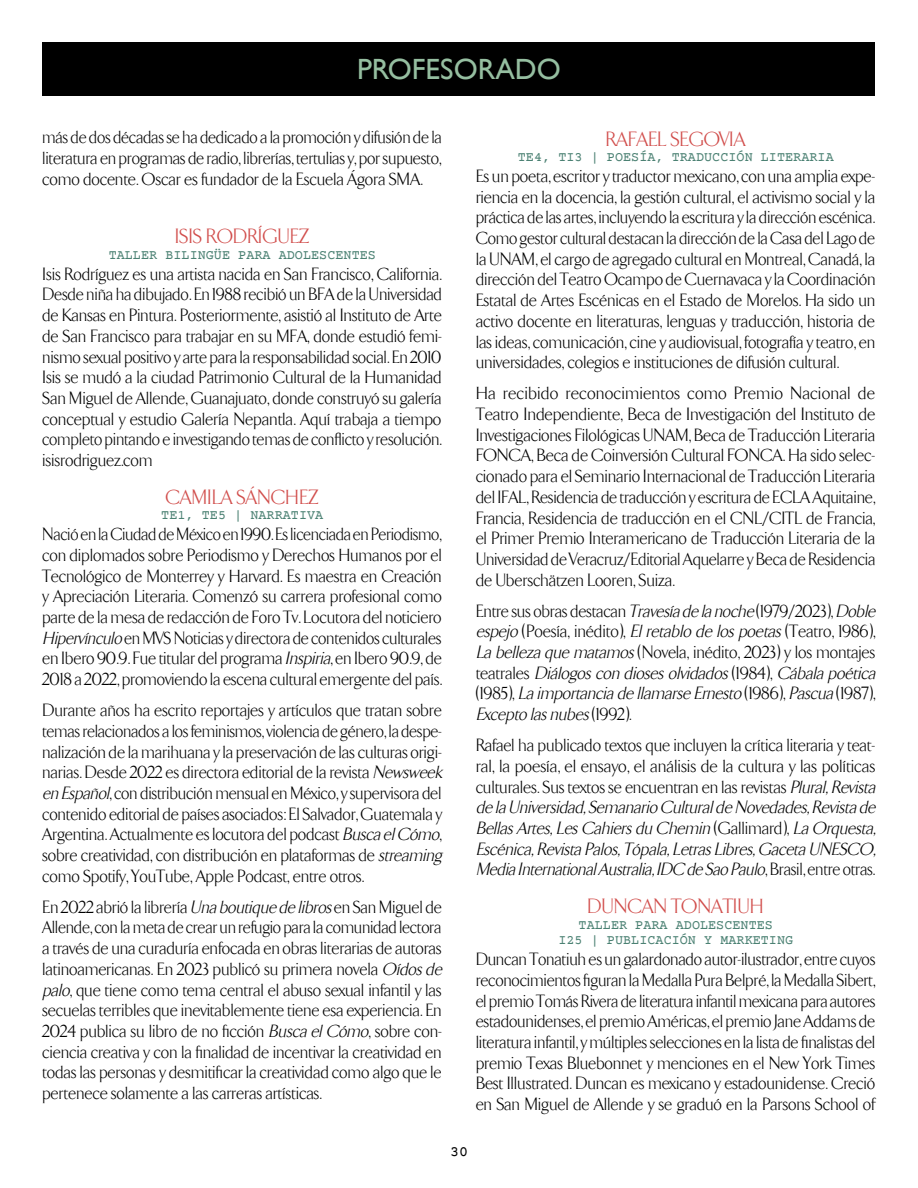
<style>
.page{position:relative;width:918px;height:1188px;background:#fff}
.page>*{position:absolute;margin:0;border:0;box-sizing:border-box;transform-origin:0 0}
.t1{font:29.25px "Gill Sans";color:#95bea0}
.t2{font:300 21px "TF Arrow";color:#d14d4b}
.t3{font:300 18px/20.7px "TF Arrow";color:#000;text-align:justify}
.t4{font:italic 300 18px/20.7px "TF Arrow";letter-spacing:-.005em;color:#000}
.t5{font:italic 300 18px/20.7px "TF Arrow";letter-spacing:-.115em;color:#000}
.t6{font:15px "Courier Prime";color:#000}
.t7{font:13.5px "Courier Prime";color:#4b8173}
.s1{font-style:italic}
.s2{font-style:normal}
</style>
<div class="page">
<div style="left:43px;top:43px;width:832px;height:53px;background:#000"></div>
<h1 class="t1" style="left:357px;top:52px;width:203px">PROFESO RADO</h1>
<p class="t3" style="left:43px;top:128px;width:401px">más de dos décadas se ha dedicado a la promoción y difusión de la literatura en programas de radio, librerías, tertulias y, por supuesto, como docente. Oscar es fundador de la Escuela Ágora SMA.</p>
<p class="t2" style="left:175px;top:226px;width:114px">Isis Rodríguez</p>
<p class="t7" style="left:109px;top:247px;width:18px">TALLER</p>
<p class="t7" style="left:165px;top:247px;width:17px">BILING</p>
<p class="t7" style="left:214px;top:247px;width:34px">ÜE PARA</p>
<p class="t7" style="left:279px;top:247px;width:18px">ADOLESCENTES</p>
<p class="t3" style="left:43px;top:264px;width:401px">Isis Rodríguez es una artista nacida en San Francisco, California.<br>Desde niña ha dibujado. En 1988 recibió un BFA de la Universidad de Kansas en Pintura. Posteriormente, asistió al Instituto de Arte de San Francisco para trabajar en su MFA, donde estudió femi&shy;nismo sexual positivo y arte para la responsabilidad social. En 2010<br>Isis se mudó a la ciudad Patrimonio Cultural de la Humanidad San Miguel de Allende, Guanajuato, donde construyó su galería conceptual y estudio Galería Nepantla. Aquí trabaja a tiempo completo pintando e investigando temas de conflicto y resolución. isisrodriguez.com</p>
<p class="t2" style="left:166px;top:486px;width:105px">Camila Sánchez</p>
<p class="t7" style="left:161px;top:508px;width:107px">TE1, TE5 | NARRATIVA</p>
<p class="t3" style="left:43px;top:524px;width:401px">Nació en la Ciudad de México en 1990. Es licenciada en Periodismo, con diplomados sobre Periodismo y Derechos Humanos por el Tecnológico de Monterrey y Harvard. Es maestra en Creación y Apreciación Literaria. Comenzó su carrera profesional como parte de la mesa de redacción de Foro Tv. Locutora del noticiero <span class="s1">Hipervínculo</span> en MVS Noticias y directora de contenidos culturales en Ibero 90.9. Fue titular del programa <span class="s1">Inspiria</span>, en Ibero 90.9, de 2018 a 2022, promoviendo la escena cultural emergente del país.</p>
<p class="t3" style="left:43px;top:700px;width:405px;text-align:left">Durante años ha escrito reportajes y artículos que tratan sobre temas relacionados a los feminismos, violencia de género, la despe&shy;nalización de la marihuana y la preservación de las culturas origi&shy;narias. Desde 2022 es directora editorial de la revista <span class="s1">Newsweek en Español</span>, con distribución mensual en México, y supervisora del contenido editorial de países asociados: El Salvador, Guatemala y Argentina. Actualmente es locutora del podcast <span class="s1">BuscaelCómo</span>, sobre creatividad, con distribución en plataformas de <span class="s1">streaming </span>como Spotify, YouTube, Apple Podcast, entre otros.</p>
<p class="t3" style="left:43px;top:897px;width:405px;text-align:left">En 2022 abrió la librería <span class="s1">Unaboutique de libros</span>en San Miguel de Allende, con la meta de crear un refugio para la comunidad lectora a través de una curaduría enfocada en obras literarias de autoras latinoamericanas. En 2023 publicó su primera novela <span class="s1">Oídosde palo</span>, que tiene como tema central el abuso sexual infantil y las secuelas terribles que inevitablemente tiene esa experiencia. En 2024 publica su libro de no ficción <span class="s1">BuscaelCómo</span>, sobre con&shy;ciencia creativa y con la finalidad de incentivar la creatividad en todas las personas y desmitificar la creatividad como algo que le pertenece solamente a las carreras artísticas.</p>
<p class="t2" style="left:606px;top:128px;width:141px">Rafael Segovia</p>
<p class="t7" style="left:518px;top:149px;width:317px">TE4, TI3 | POESÍA, TRADUCCIÓN LITERARIA</p>
<p class="t3" style="left:476px;top:166px;width:401px">Es un poeta, escritor y traductor mexicano, con una amplia expe&shy;riencia en la docencia, la gestión cultural, el activismo social y la práctica de las artes, incluyendo la escritura y la dirección escénica.<br>Como gestor cultural destacan la dirección de la Casa del Lago de la UNAM , el cargo de agregado cultural en Montreal, Canadá, la dirección del Teatro Ocampo de Cuernavaca y la Coordinación Estatal de Artes Escénicas en el Estado de Morelos. Ha sido un activo docente en literaturas, lenguas y traducción, historia de las ideas, comunicación, cine y audiovisual, fotografía y teatro, en universidades, colegios e instituciones de difusión cultural.</p>
<p class="t3" style="left:476px;top:384px;width:401px">Ha recibido reconocimientos como Premio Nacional de Teatro Independiente, Beca de Investigación del Instituto de Investigaciones Filológicas UNAM , Beca de Traducción Literaria FONCA, Beca de Coinversión Cultural FONCA. Ha sido selec&shy;cionado para el Seminario Internacional de Traducción Literaria del IFAL, Residencia de traducción y escritura de ECLA Aquitaine, Francia, Residencia de traducción en el CNL/CITL de Francia, el Primer Premio Interamericano de Traducción Literaria de la Universidad de Veracruz/Editorial Aquelarre y Beca de Residencia de Uberschätzen Looren, Suiza.</p>
<p class="t5" style="left:476px;top:601px;width:405px"><span class="s2">Entre sus obras destacan</span> Travesíade lanoche <span class="s2">(1979/2023),</span> Doble espejo <span class="s2">(Poesía, inédito),</span> Elretablo de lospoetas<span class="s2">(Teatro, 1986), </span>Labellezaque matamos<span class="s2">(Novela, inédito, 2023) y los montajes t e a t r a l e s</span> Diálogoscon diosesolvidados<span class="s2">( 1 9 8 4 ) ,</span> Cábalapoética <span class="s2">( 1 9 8 5 ) ,</span> Laimportanciade llamarse Ernesto <span class="s2">( 1 9 8 6 ) ,</span> Pascua<span class="s2">( 1 9 8 7 ) , </span>Excepto lasnubes<span class="s2">( 1 9 9 2 ) .</span></p>
<p class="t4" style="left:476px;top:735px;width:405px"><span class="s2">Rafael ha publicado textos que incluyen la crítica literaria y teat&shy;ral, la poesía, el ensayo, el análisis de la cultura y las políticas culturales. Sus textos se encuentran en las revistas</span> Plural,Revista de laUniversidad,Semanario Culturalde Novedades,Revistade BellasArtes,LesCahiersdu Chemin <span class="s2">( G a l l i m a r d ) ,</span> LaOrquesta, Escénica,RevistaPalos,Tópala,LetrasLibres,GacetaUNESCO, MediaInternationalAustralia,IDC deSao Paulo<span class="s2">, B r a s i l , e n t r e o t r a s .</span></p>
<p class="t2" style="left:588px;top:896px;width:29px">Dunc</p>
<p class="t2" style="left:642px;top:896px;width:92px">an Tonatiuh</p>
<p class="t7" style="left:579px;top:917px;width:18px">TALLER</p>
<p class="t7" style="left:635px;top:917px;width:9px">PARA</p>
<p class="t7" style="left:676px;top:917px;width:18px">ADOLESCENTES</p>
<p class="t7" style="left:558px;top:933px;width:66px">I25 | PUBLICACIÓN</p>
<p class="t7" style="left:704px;top:933px;width:58px">Y MARKETING</p>
<p class="t3" style="left:476px;top:949px;width:401px">Duncan Tonatiuh es un galardonado autor-ilustrador, entre cuyos reconocimientos figuran la Medalla Pura Belpré, la Medalla Sibert, el premio Tomás Rivera de literatura infantil mexicana para autores estadounidenses, el premio Américas, el premio Jane Addams de literatura infantil, y múltiples selecciones en la lista de finalistas del premio Texas Bluebonnet y menciones en el New York Times Best Illustrated. Duncan es mexicano y estadounidense. Creció en San Miguel de Allende y se graduó en la Parsons School of</p>
<p class="t6" style="left:450px;top:1143px;width:19px">30</p>
</div>
